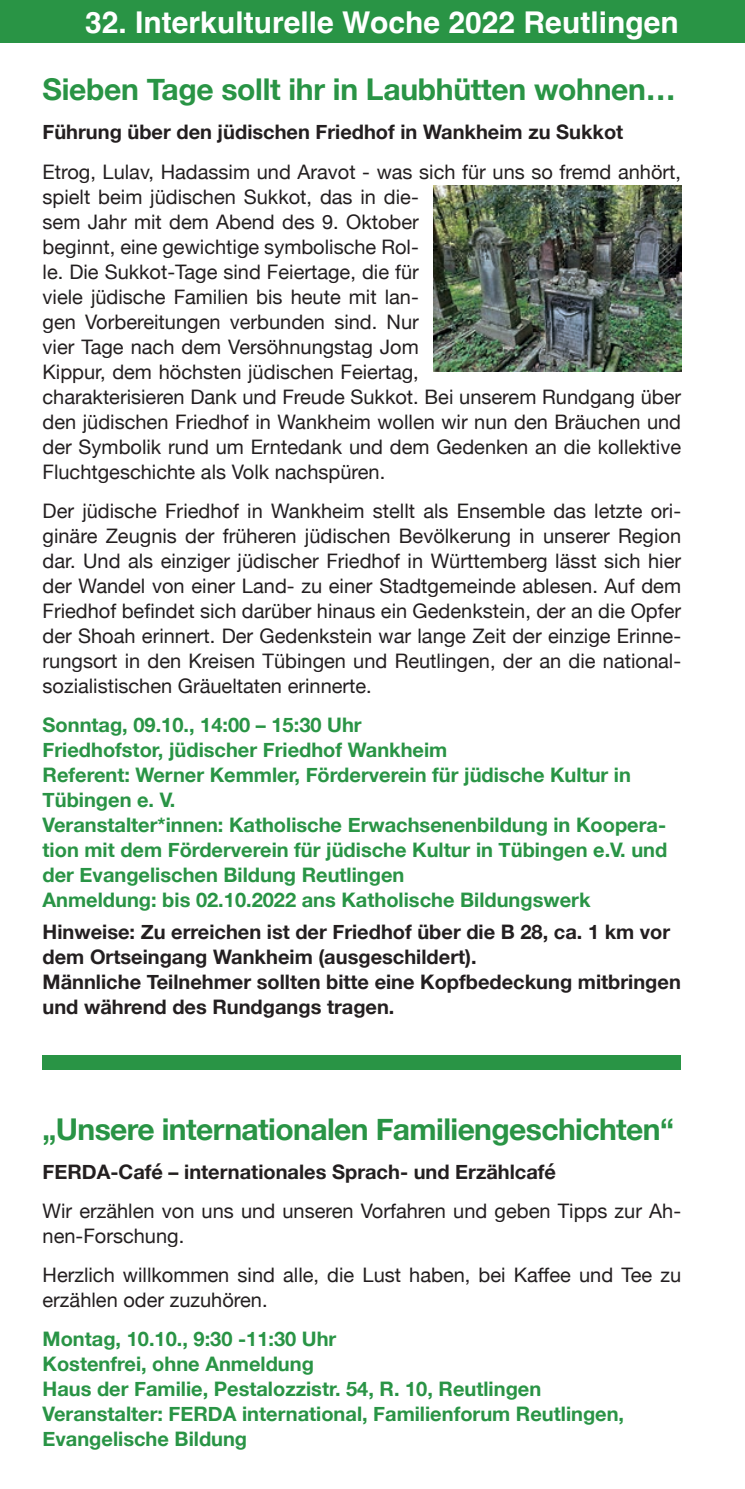
<style>
.page{position:relative;width:745px;height:1489px;background:#fff}
.page>*{position:absolute;margin:0;border:0;box-sizing:border-box;transform-origin:0 0}
.t1{font:700 30px "Helvetica Neue";letter-spacing:-.02em;color:#299445}
.t2{font:700 30px "Helvetica";color:#fff}
.t3{font:20px/25px "Helvetica Neue";color:#231f20}
.t4{font:700 20px/25px "Helvetica Neue";color:#299445}
.t5{font:700 20px/25px "Helvetica Neue";color:#231f20}
</style>
<div class="page">
<div style="left:0;top:0;width:744px;height:43px;background:#299445"></div>
<img style="left:433px;top:186px;width:247px;height:186px">
<div style="left:43px;top:1055px;width:637px;height:14px;background:#299445"></div>
<h1 class="t2" style="left:85px;top:4px;width:594px">32. Interkulturelle Woche 2022 Reutlingen</h1>
<h1 class="t1" style="left:43px;top:66px;width:634px">Sieben Tage sollt ihr in Laubhütten wohnen…</h1>
<p class="t5" style="left:43px;top:120px;width:582px">Führung über den jüdischen Friedhof in Wankheim zu Sukkot</p>
<p class="t3" style="left:43px;top:160px;width:639px">Etrog, Lulav, Hadassim und Aravot - was sich für uns so fremd anhört, spielt beim jüdischen Sukkot, das in die-<br>sem Jahr mit dem Abend des 9. Oktober<br>beginnt, eine gewichtige symbolische Rol-<br>le. Die Sukkot-Tage sind Feiertage, die für<br>viele jüdische Familien bis heute mit lan-<br>gen Vorbereitungen verbunden sind. Nur<br>vier Tage nach dem Versöhnungstag Jom<br>Kippur, dem höchsten jüdischen Feiertag,<br>charakterisieren Dank und Freude Sukkot. Bei unserem Rundgang über den jüdischen Friedhof in Wankheim wollen wir nun den Bräuchen und der Symbolik rund um Erntedank und dem Gedenken an die kollektive Fluchtgeschichte als Volk nachspüren.</p>
<p class="t3" style="left:43px;top:499px;width:639px;text-align:justify">Der jüdische Friedhof in Wankheim stellt als Ensemble das letzte ori&shy;ginäre Zeugnis der früheren jüdischen Bevölkerung in unserer Region dar. Und als einziger jüdischer Friedhof in Württemberg lässt sich hier der Wandel von einer Land- zu einer Stadtgemeinde ablesen. Auf dem Friedhof befindet sich darüber hinaus ein Gedenkstein, der an die Opfer der Shoah erinnert. Der Gedenkstein war lange Zeit der einzige Erinne&shy;rungsort in den Kreisen Tübingen und Reutlingen, der an die national&shy;sozialistischen Gräueltaten erinnerte.</p>
<p class="t4" style="left:43px;top:713px;width:626px">Sonntag, 09.10., 14:00 – 15:30 Uhr<br>Friedhofstor, jüdischer Friedhof Wankheim<br>Referent: Werner Kemmler, Förderverein für jüdische Kultur in Tübingen e. V.<br>Veranstalter*innen: Katholische Erwachsenenbildung in Koopera&shy;tion mit dem Förderverein für jüdische Kultur in Tübingen e.V. und der Evangelischen Bildung Reutlingen<br>Anmeldung: bis 02.10.2022 ans Katholische Bildungswerk</p>
<p class="t5" style="left:43px;top:920px;width:639px">Hinweise: Zu erreichen ist der Friedhof über die B 28, ca. 1 km vor dem Ortseingang Wankheim (ausgeschildert).<br>Männliche Teilnehmer sollten bitte eine Kopfbedeckung mitbringen und während des Rundgangs tragen.</p>
<h1 class="t1" style="left:43px;top:1105px;width:632px">„Unsere internationalen Familiengeschichten“</h1>
<p class="t5" style="left:43px;top:1159px;width:514px">FERDA-Café – internationales Sprach- und Erzählcafé</p>
<p class="t3" style="left:43px;top:1199px;width:639px">Wir erzählen von uns und unseren Vorfahren und geben Tipps zur Ah&shy;nen-Forschung.</p>
<p class="t3" style="left:43px;top:1263px;width:639px">Herzlich willkommen sind alle, die Lust haben, bei Kaffee und Tee zu erzählen oder zuzuhören.</p>
<p class="t4" style="left:43px;top:1327px;width:582px">Montag, 10.10., 9:30 -11:30 Uhr<br>Kostenfrei, ohne Anmeldung<br>Haus der Familie, Pestalozzistr. 54, R. 10, Reutlingen Veranstalter: FERDA international, Familienforum Reutlingen, Evangelische Bildung</p>
</div>
